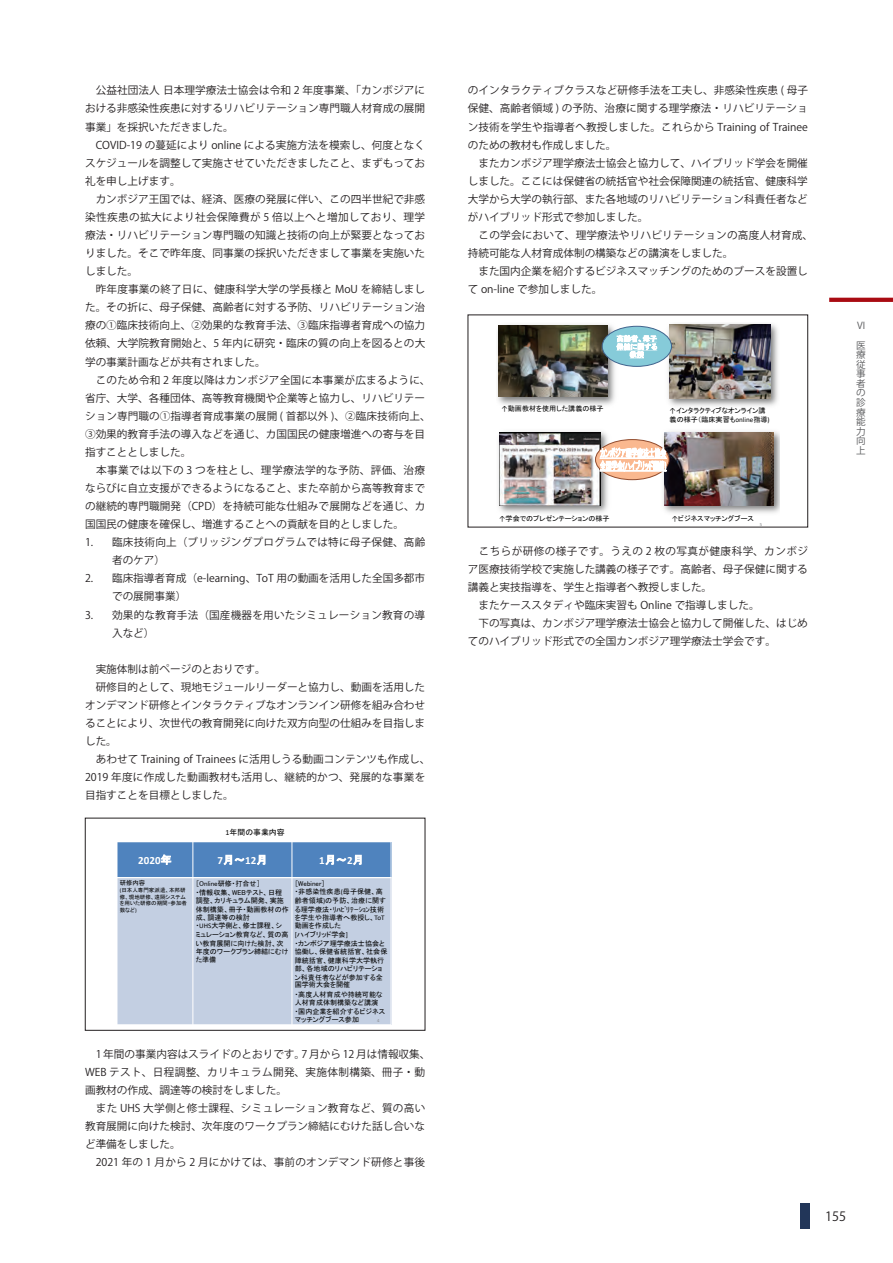
<style>
.page{position:relative;width:893px;height:1263px;background:#fff}
.page>*{position:absolute;margin:0;border:0;box-sizing:border-box;transform-origin:0 0}
.t1{font:12.75px "Koz Go Pr 6 N";color:#231f20}
.t2{font:700 10.95px "Calibri";color:#fff}
.t3{font:10.8px "MS P Gothic";color:#fff}
.t4{font:10.65px/18px "Koz Go Pr 6 N";color:#231f20}
.t5{font:10.65px/18px "Koz Go Pr 6 N";letter-spacing:.02em;color:#231f20}
.t6{font:9.6px/9.6px "Koz Go Pr 6 N";color:#57585a}
.t7{font:7.8px "MS P Gothic";color:#030303}
.t8{font:7.05px/8.4px "MS P Gothic";color:#030303}
.t9{font:6.9px/7.9px "MS P Gothic";letter-spacing:.005em;color:#fff;text-align:center}
.t10{font:6.3px "MS P Gothic";color:#030303}
.t11{font:5.55px/6.6px "MS P Gothic";color:#030303}
.t12{font:4.65px "Calibri";color:#86888b}
.s1{font-family:"Calibri"}
.s2{font-family:"MS P Gothic";font-weight:400;font-size:10.8px}
.s3{font-family:"Calibri";font-weight:700;font-size:10.95px}
</style>
<div class="page">
<div style="left:800px;top:1203px;width:10px;height:25px;background:#223659"></div>
<svg style="left:829px;top:298px;width:64px;height:4px"></svg>
<div style="left:117px;top:842px;width:76px;height:36px;background:#4f83be"></div>
<div style="left:193px;top:842px;width:99px;height:36px;background:#4f83be"></div>
<div style="left:292px;top:842px;width:99px;height:36px;background:#4f83be"></div>
<div style="left:117px;top:878px;width:76px;height:147px;background:#c3cfe2"></div>
<div style="left:193px;top:878px;width:99px;height:147px;background:#c3cfe2"></div>
<div style="left:292px;top:878px;width:99px;height:147px;background:#c3cfe2"></div>
<hr style="left:193px;top:841px;width:1px;height:184px;background:#fff">
<hr style="left:292px;top:841px;width:1px;height:184px;background:#fff">
<hr style="left:117px;top:877px;width:274px;height:1px;background:#fff">
<hr style="left:117px;top:841px;width:1px;height:184px;background:#fff">
<hr style="left:117px;top:1024px;width:274px;height:1px;background:#fff">
<img style="left:497px;top:324px;width:123px;height:81px">
<img style="left:499px;top:326px;width:108px;height:71px">
<img style="left:663px;top:323px;width:115px;height:83px">
<img style="left:669px;top:325px;width:101px;height:73px">
<img style="left:658px;top:431px;width:121px;height:82px">
<img style="left:664px;top:432px;width:110px;height:73px">
<img style="left:498px;top:431px;width:114px;height:82px">
<img style="left:500px;top:432px;width:100px;height:73px">
<div style="left:602px;top:326px;width:69px;height:40px;background:#86cbd9;border-radius:50%"></div>
<div style="left:602px;top:326px;width:70px;height:41px;border:1px solid #41648e;border-radius:50%"></div>
<svg style="left:617px;top:342px;width:40px;height:1px"></svg>
<svg style="left:616px;top:350px;width:41px;height:1px"></svg>
<svg style="left:630px;top:358px;width:14px;height:1px"></svg>
<div style="left:595px;top:440px;width:74px;height:40px;background:#fab88f;border-radius:50%"></div>
<div style="left:595px;top:439px;width:74px;height:41px;border:1px solid #914b2d;border-radius:50%"></div>
<svg style="left:600px;top:447px;width:66px;height:27px"></svg>
<p class="t4" style="left:85px;top:82px;width:347px">　公益社団法人 日本理学療法士協会は令和 2 年度事業、「カンボジアにおける非感染性疾患に対するリハビリテーション専門職人材育成の展開事業」を採択いただきました。<br>　COVID-19 の蔓延により online による実施方法を模索し、何度となくスケジュールを調整して実施させていただきましたこと、まずもってお礼を申し上げます。<br>　カンボジア王国では、経済、医療の発展に伴い、この四半世紀で非感染性疾患の拡大により社会保障費が 5 倍以上へと増加しており、理学療法・リハビリテーション専門職の知識と技術の向上が緊要となっておりました。そこで昨年度、同事業の採択いただきまして事業を実施いたしました。<br>　昨年度事業の終了日に、健康科学大学の学長様と MoU を締結しました。その折に、母子保健、高齢者に対する予防、リハビリテーション治療の①臨床技術向上、②効果的な教育手法、③臨床指導者育成への協力依頼、大学院教育開始と、5 年内に研究・臨床の質の向上を図るとの大学の事業計画などが共有されました。<br>　このため令和 2 年度以降はカンボジア全国に本事業が広まるように、省庁、大学、各種団体、高等教育機関や企業等と協力し、リハビリテーション専門職の①指導者育成事業の展開 ( 首都以外 )、②臨床技術向上、<br>③効果的教育手法の導入などを通じ、カ国国民の健康増進への寄与を目指すこととしました。<br>　本事業では以下の 3 つを柱とし、理学療法学的な予防、評価、治療ならびに自立支援ができるようになること、また卒前から高等教育までの継続的専門職開発（CPD）を持続可能な仕組みで展開などを通じ、カ国国民の健康を確保し、増進することへの貢献を目的としました。</p>
<p class="t5" style="left:112px;top:533px;width:315px;text-indent:-27px">1. 臨床技術向上（ブリッジングプログラムでは特に母子保健、高齢者のケア）</p>
<p class="t4" style="left:112px;top:570px;width:315px;text-indent:-27px">2. 臨床指導者育成（e-learning、ToT 用の動画を活用した全国多都市での展開事業）</p>
<p class="t4" style="left:112px;top:606px;width:315px;text-indent:-27px">3. 効果的な教育手法（国産機器を用いたシミュレーション教育の導入など）</p>
<p class="t4" style="left:85px;top:660px;width:347px">　実施体制は前ページのとおりです。<br>　研修目的として、現地モジュールリーダーと協力し、動画を活用したオンデマンド研修とインタラクティブなオンランイン研修を組み合わせることにより、次世代の教育開発に向けた双方向型の仕組みを目指しました。<br>　あわせて Training of Trainees に活用しうる動画コンテンツも作成し、<br>2019 年度に作成した動画教材も活用し、継続的かつ、発展的な事業を目指すことを目標としました。</p>
<p class="t7" style="left:226px;top:829px;width:60px"><span class="s1">1</span>年間の事業内容</p>
<p class="t2" style="left:138px;top:852px;width:35px">2020<span class="s2">年</span></p>
<p class="t2" style="left:217px;top:852px;width:51px">7<span class="s2">月～</span>12<span class="s2">月</span></p>
<p class="t3" style="left:319px;top:854px;width:46px"><span class="s3">1</span>月～<span class="s3">2</span>月</p>
<p class="t10" style="left:120px;top:879px;width:27px">研修内容</p>
<p class="t11" style="left:120px;top:887px;width:69px"><span class="s1">(</span>日本人専門家派遣、本邦研修、現地研修、遠隔システムを用いた研修の期間・参加者数など<span class="s1">)</span></p>
<p class="t8" style="left:196px;top:880px;width:95px">［Online研修・打合せ］<br>・情報収集、WEBテスト、日程調整、カリキュラム開発、実施体制構築、冊子・動画教材の作成、調達等の検討</p>
<p class="t8" style="left:196px;top:921px;width:94px">・<span class="s1">UHS</span>大学側と、修士課程、シミュレーション教育など、質の高い教育展開に向けた検討、次年度のワークプラン締結にむけた準備</p>
<p class="t8" style="left:295px;top:880px;width:93px">［Webiner］<br>・非感染性疾患<span class="s1">(</span>母子保健、高齢者領域<span class="s1">)</span>の予防、治療に関す</p>
<p class="t8" style="left:295px;top:905px;width:94px">る理学療法・ﾘﾊﾋﾞﾘﾃｰｼｮﾝ技術を学生や指導者へ教授し、<span class="s1">ToT</span>動画を作成した<br><span class="s1">[</span>ハイブリッド学会<span class="s1">]<br></span>・カンボジア理学療法士協会と協働し、保健省統括官、社会保障統括官、健康科学大学執行部、各地域のリハビリテーション科責任者などが参加する全国学術大会を開催</p>
<p class="t8" style="left:295px;top:990px;width:89px">・高度人材育成や持続可能な人材育成体制構築など講演</p>
<p class="t8" style="left:295px;top:1007px;width:92px;line-height:7.9px">・国内企業を紹介するビジネスマッチングブース参加</p>
<p class="t12" style="left:377px;top:1017px;width:4px">4</p>
<p class="t4" style="left:85px;top:1045px;width:347px">　1 年間の事業内容はスライドのとおりです。7 月から 12 月は情報収集、<br>WEB テスト、日程調整、カリキュラム開発、実施体制構築、冊子・動画教材の作成、調達等の検討をしました。<br>　また UHS 大学側と修士課程、シミュレーション教育など、質の高い教育展開に向けた検討、次年度のワークプラン締結にむけた話し合いなど準備をしました。<br>　2021 年の 1 月から 2 月にかけては、事前のオンデマンド研修と事後</p>
<p class="t4" style="left:468px;top:82px;width:347px">のインタラクティブクラスなど研修手法を工夫し、非感染性疾患 ( 母子保健、高齢者領域 ) の予防、治療に関する理学療法・リハビリテーション技術を学生や指導者へ教授しました。これらから Training of Traineeのための教材も作成しました。<br>　またカンボジア理学療法士協会と協力して、ハイブリッド学会を開催しました。ここには保健省の統括官や社会保障関連の統括官、健康科学大学から大学の執行部、また各地域のリハビリテーション科責任者などがハイブリッド形式で参加しました。<br>　この学会において、理学療法やリハビリテーションの高度人材育成、持続可能な人材育成体制の構築などの講演をしました。<br>　また国内企業を紹介するビジネスマッチングのためのブースを設置して on-line で参加しました。</p>
<p class="t9" style="left:616px;top:335px;width:42px">高齢者、母子保健に関する教授</p>
<p class="t8" style="left:501px;top:405px;width:104px"><span class="s1">↑</span>動画教材を使用した講義の様子</p>
<p class="t8" style="left:670px;top:406px;width:102px"><span class="s1">↑</span>インタラクティブなオンライン講義の様子（臨床実習も<span class="s1">online</span>指導<span class="s1">)</span></p>
<p class="t8" style="left:499px;top:514px;width:112px"><span class="s1">↑</span>学会でのプレゼンテーションの様子</p>
<p class="t8" style="left:672px;top:514px;width:83px"><span class="s1">↑</span>ビジネスマッチングブース</p>
<p class="t4" style="left:468px;top:542px;width:342px">　こちらが研修の様子です。うえの 2 枚の写真が健康科学、カンボジア医療技術学校で実施した講義の様子です。高齢者、母子保健に関する講義と実技指導を、学生と指導者へ教授しました。　<br>　またケーススタディや臨床実習も Online で指導しました。<br>　下の写真は、カンボジア理学療法士協会と協力して開催した、はじめてのハイブリッド形式での全国カンボジア理学療法士学会です。</p>
<p class="t12" style="left:760px;top:521px;width:4px">5</p>
<p class="t6" style="left:856px;top:317px;width:11px;line-height:19.2px">VI医</p>
<p class="t6" style="left:856px;top:350px;width:11px;text-align:justify">療従事者の診療能力向上</p>
<p class="t1" style="left:825px;top:1209px;width:23px">155</p>
</div>
